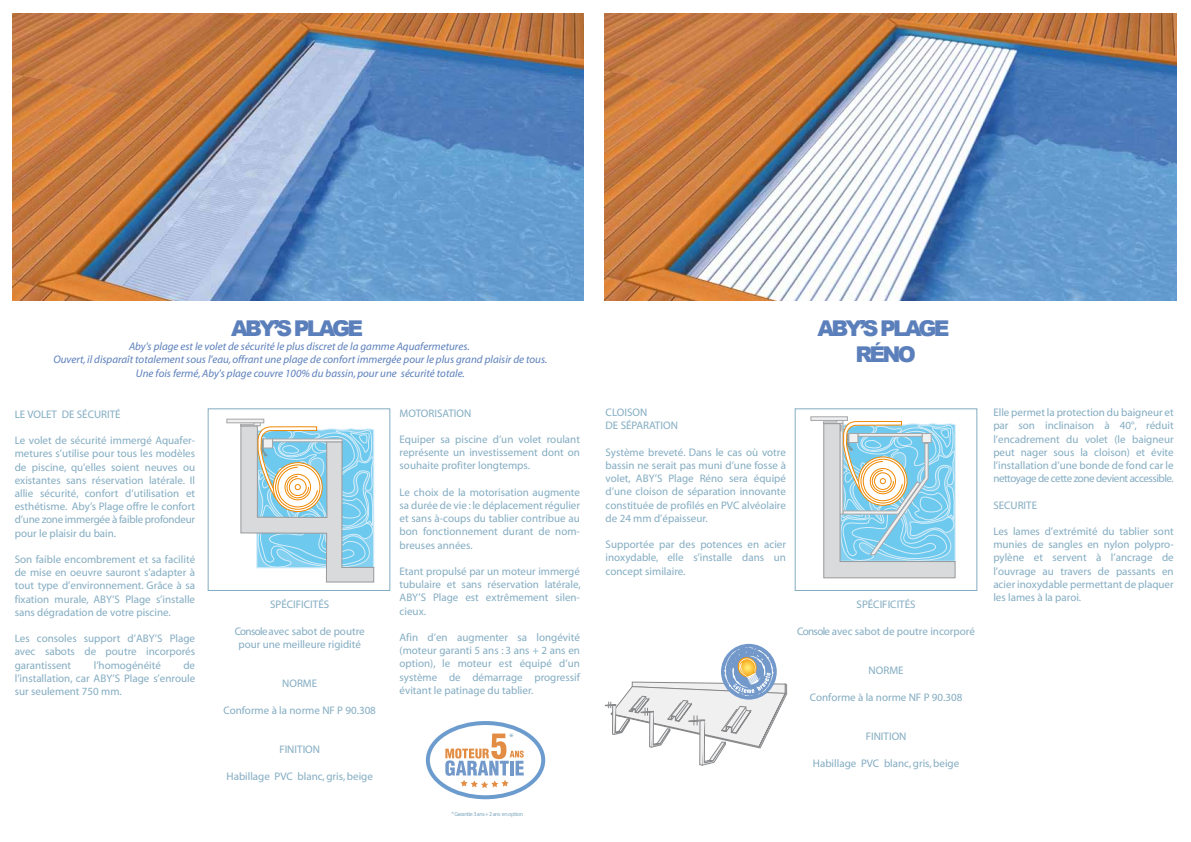
<style>
.page{position:relative;width:1191px;height:842px;background:#fff}
.page>*{position:absolute;margin:0;border:0;box-sizing:border-box;transform-origin:0 0}
.t1{font:900 21.7px/26.1px "Arial";letter-spacing:-.13em;color:#5b7fbb;text-align:center}
.t2{font:11px/13.2px "Myriad";color:#83acc2;text-align:justify}
.t3{font:italic 11px/13.2px "Myriad";color:#5b7fbb;text-align:center}
.t4{font:6px "Myriad Pro";letter-spacing:-.065em;color:#83acc2}
</style>
<div class="page">
<div style="left:208px;top:408px;width:182px;height:183px;border:1px solid #83acc2"></div>
<img style="left:12px;top:13px;width:571px;height:287px">
<img style="left:604px;top:13px;width:572px;height:287px">
<svg style="left:227px;top:419px;width:37px;height:4px"></svg>
<svg style="left:240px;top:422px;width:135px;height:160px"></svg>
<div style="left:794px;top:408px;width:183px;height:183px;border:1px solid #83acc2"></div>
<div style="left:811px;top:417px;width:36px;height:3px;background:#f0f0f1;border:1px solid #a5a6a8"></div>
<svg style="left:823px;top:420px;width:133px;height:158px;background:#acd2df"></svg>
<svg style="left:428px;top:723px;width:115px;height:74px"></svg>
<div style="left:426px;top:721px;width:119px;height:78px;border:4px solid #6c9cce;border-radius:50%"></div>
<svg style="left:445px;top:733px;width:79px;height:55px"></svg>
<svg style="left:605px;top:647px;width:182px;height:119px"></svg>
<h1 class="t1" style="left:231px;top:314px;width:134px">ABY’S PLAGE</h1>
<p class="t3" style="left:53px;top:340px;width:495px">Aby's plage est le volet de sécurité le plus discret de la gamme Aquafermetures.<br>Ouvert, il disparaît totalement sous l'eau, offrant une plage de confort immergée pour le plus grand plaisir de tous.<br>Une fois fermé, Aby's plage couvre 100% du bassin, pour une sécurité totale.</p>
<p class="t2" style="left:15px;top:408px;width:107px">LE VOLET DE SÉCURITÉ</p>
<p class="t2" style="left:15px;top:434px;width:182px">Le volet de sécurité immergé Aquafer&shy;metures s’utilise pour tous les modèles de piscine, qu’elles soient neuves ou existantes sans réservation latérale. Il allie sécurité, confort d’utilisation et esthétisme. Aby’s Plage offre le confort d’une zone immergée à faible profondeur pour le plaisir du bain.</p>
<p class="t2" style="left:15px;top:553px;width:182px">Son faible encombrement et sa facilité de mise en oeuvre sauront s’adapter à tout type d’environnement. Grâce à sa fixation murale, ABY’S Plage s’installe sans dégradation de votre piscine.</p>
<p class="t2" style="left:15px;top:632px;width:182px">Les consoles support d’ABY’S Plage avec sabots de poutre incorporés garantissent</p>
<p class="t2" style="left:15px;top:659px;width:182px;text-indent:169px">de l’installation, car ABY’S Plage s’enroule sur seulement 750 mm.</p>
<p class="t2" style="left:94px;top:659px;width:69px">l’homogénéité</p>
<p class="t2" style="left:270px;top:598px;width:60px">SPÉCIFICITÉS</p>
<p class="t2" style="left:235px;top:625px;width:132px;text-align:center">Console avec sabot de poutre pour une meilleure rigidité</p>
<p class="t2" style="left:282px;top:678px;width:36px">NORME</p>
<p class="t2" style="left:223px;top:704px;width:154px">Conforme à la norme NF P 90.308</p>
<p class="t2" style="left:279px;top:744px;width:42px">FINITION</p>
<p class="t2" style="left:226px;top:770px;width:148px">Habillage PVC blanc, gris, beige</p>
<p class="t2" style="left:399px;top:407px;width:73px">MOTORISATION</p>
<p class="t2" style="left:399px;top:433px;width:182px">Equiper sa piscine d’un volet roulant représente un investissement dont on souhaite profiter longtemps.</p>
<p class="t2" style="left:399px;top:486px;width:182px">Le choix de la motorisation augmente sa durée de vie : le déplacement régulier et sans à-coups du tablier contribue au bon fonctionnement durant de nom&shy;breuses années.</p>
<p class="t2" style="left:399px;top:565px;width:183px">Etant propulsé par un moteur immergé tubulaire et sans réservation latérale, ABY’S Plage est extrêmement silen&shy;cieux.</p>
<p class="t2" style="left:399px;top:631px;width:182px">Afin d’en augmenter sa longévité (moteur garanti 5 ans : 3 ans + 2 ans en option), le moteur est équipé d’un système de démarrage progressif évitant le patinage du tablier.</p>
<p class="t2" style="left:509px;top:731px;width:6px">*</p>
<p class="t4" style="left:451px;top:811px;width:73px">* Garantie 3 ans + 2 ans en option</p>
<h1 class="t1" style="left:817px;top:314px;width:134px">ABY’S PLAGE<br>RÉNO</h1>
<p class="t2" style="left:605px;top:406px;width:74px">CLOISON<br>DE SÉPARATION</p>
<p class="t2" style="left:605px;top:446px;width:182px">Système breveté. Dans le cas où votre bassin ne serait pas muni d’une fosse à volet, ABY’S Plage Réno sera équipé d’une cloison de séparation innovante constituée de profilés en PVC alvéolaire de 24 mm d’épaisseur.</p>
<p class="t2" style="left:605px;top:538px;width:182px">Supportée par des potences en acier inoxydable, elle s’installe dans un concept similaire.</p>
<p class="t2" style="left:856px;top:598px;width:60px">SPÉCIFICITÉS</p>
<p class="t2" style="left:797px;top:625px;width:179px">Console avec sabot de poutre incorporé</p>
<p class="t2" style="left:868px;top:664px;width:36px">NORME</p>
<p class="t2" style="left:810px;top:691px;width:154px">Conforme à la norme NF P 90.308</p>
<p class="t2" style="left:865px;top:730px;width:42px">FINITION</p>
<p class="t2" style="left:813px;top:757px;width:148px">Habillage PVC blanc, gris, beige</p>
<p class="t2" style="left:993px;top:406px;width:182px">Elle permet la protection du baigneur et par son inclinaison à 40°, réduit l’encadrement du volet (le baigneur peut nager sous la cloison) et évite l’installation d’une bonde de fond car le nettoyage de cette zone devient accessible.</p>
<p class="t2" style="left:993px;top:499px;width:45px">SECURITE</p>
<p class="t2" style="left:993px;top:525px;width:182px">Les lames d’extrémité du tablier sont munies de sangles en nylon polypro&shy;pylène et servent à l’ancrage de l’ouvrage au travers de passants en acier inoxydable permettant de plaquer les lames à la paroi.</p>
</div>
